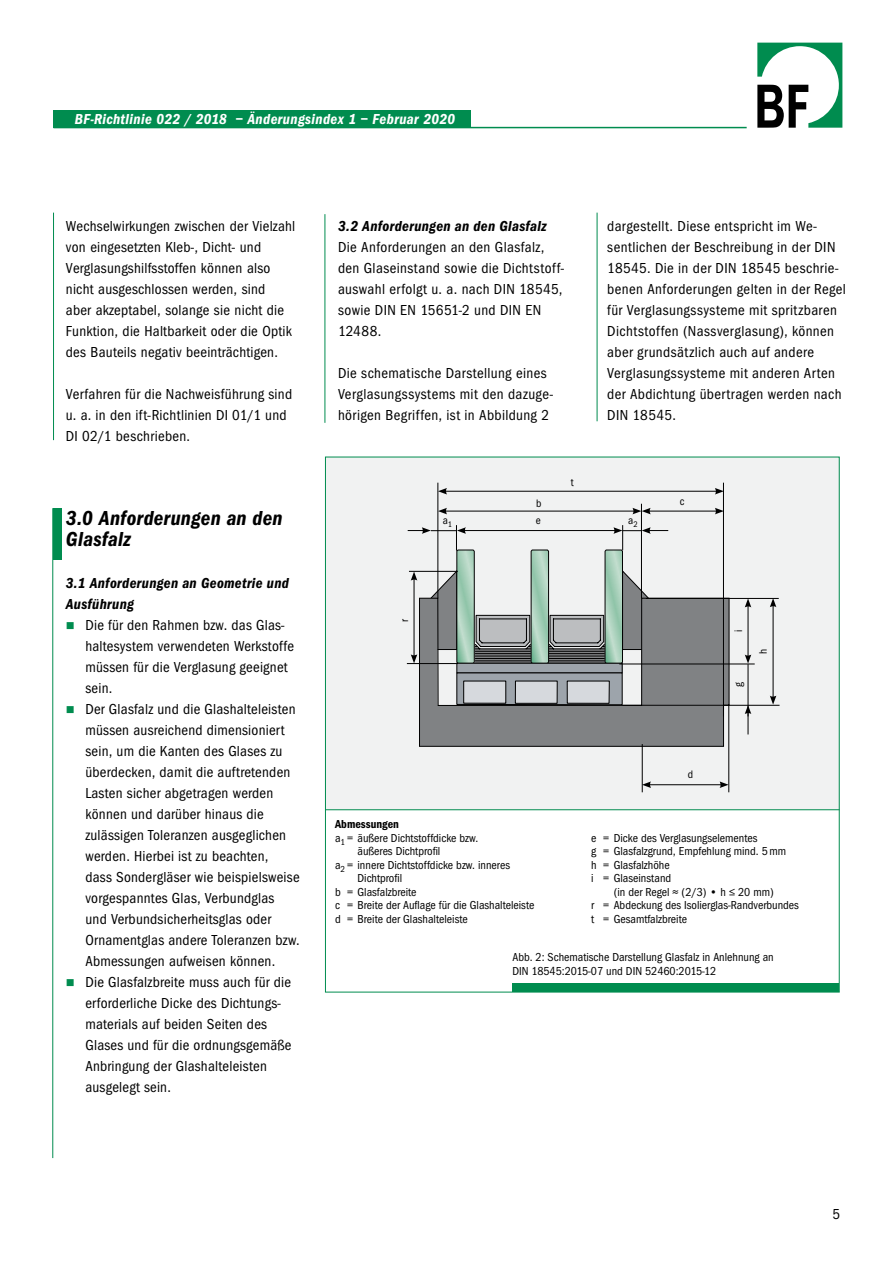
<style>
.page{position:relative;width:893px;height:1263px;background:#fff}
.page>*{position:absolute;margin:0;border:0;box-sizing:border-box;transform-origin:0 0}
.t1{font:italic 600 21px/21px "Franklin Got Cd ITC";letter-spacing:.01em;color:#000}
.t2{font:15px/21px "Franklin Got Cd ITC";letter-spacing:.015em;color:#000}
.t3{font:italic 600 15px/21px "Franklin Got Cd ITC";letter-spacing:.02em;color:#000}
.t4{font:italic 600 15px "Franklin Got Cd ITC";letter-spacing:.025em;color:#fff}
.t5{font:12px/13.5px "Franklin Got Cd ITC";color:#000}
.t6{font:600 12px "Franklin Got Cd ITC";color:#000}
.t7{font:11.25px "Franklin Got Cd ITC";color:#000}
</style>
<div class="page">
<div style="left:325px;top:457px;width:514px;height:353px;background:#f1f2f2"></div>
<svg style="left:757px;top:43px;width:85px;height:85px"></svg>
<hr style="left:54px;top:127px;width:693px;height:1px;background:#008c4f">
<hr style="left:52px;top:508px;width:1px;height:650px;background:#008c4f">
<hr style="left:53px;top:213px;width:1px;height:227px;background:#008c4f">
<hr style="left:325px;top:214px;width:1px;height:209px;background:#008c4f">
<hr style="left:597px;top:213px;width:1px;height:208px;background:#008c4f">
<div style="left:53px;top:508px;width:9px;height:51px;background:#008c4f"></div>
<div style="left:512px;top:983px;width:327px;height:9px;background:#008c4f"></div>
<hr style="left:325px;top:809px;width:515px;height:1px;background:#008c4f">
<div style="left:54px;top:111px;width:417px;height:17px;background:#008c4f"></div>
<svg style="left:419px;top:599px;width:311px;height:148px"></svg>
<hr style="left:445px;top:511px;width:190px;height:1px;background:#000">
<svg style="left:439px;top:508px;width:8px;height:6px"></svg>
<hr style="left:648px;top:511px;width:69px;height:1px;background:#000">
<svg style="left:715px;top:508px;width:8px;height:6px"></svg>
<svg style="left:632px;top:508px;width:19px;height:6px"></svg>
<hr style="left:445px;top:491px;width:272px;height:1px;background:#000">
<svg style="left:715px;top:488px;width:8px;height:6px"></svg>
<svg style="left:439px;top:488px;width:8px;height:6px"></svg>
<hr style="left:649px;top:784px;width:73px;height:1px;background:#000">
<svg style="left:719px;top:781px;width:9px;height:7px"></svg>
<svg style="left:643px;top:781px;width:8px;height:7px"></svg>
<hr style="left:773px;top:605px;width:1px;height:93px;background:#000">
<svg style="left:770px;top:599px;width:6px;height:8px"></svg>
<svg style="left:770px;top:696px;width:6px;height:9px"></svg>
<hr style="left:748px;top:605px;width:1px;height:52px;background:#000">
<svg style="left:745px;top:599px;width:6px;height:8px"></svg>
<svg style="left:745px;top:654px;width:6px;height:9px"></svg>
<svg style="left:745px;top:706px;width:6px;height:28px"></svg>
<hr style="left:438px;top:483px;width:1px;height:115px;background:#000">
<hr style="left:723px;top:483px;width:1px;height:233px;background:#000">
<hr style="left:728px;top:704px;width:1px;height:88px;background:#000">
<hr style="left:748px;top:664px;width:1px;height:52px;background:#000">
<hr style="left:641px;top:504px;width:1px;height:94px;background:#000">
<hr style="left:642px;top:744px;width:1px;height:48px;background:#000">
<svg style="left:408px;top:525px;width:315px;height:221px"></svg>
<hr style="left:409px;top:571px;width:49px;height:1px;background:#000">
<hr style="left:646px;top:598px;width:133px;height:1px;background:#000">
<hr style="left:619px;top:664px;width:136px;height:1px;background:#000">
<hr style="left:622px;top:705px;width:157px;height:1px;background:#000">
<hr style="left:407px;top:663px;width:51px;height:1px;background:#000">
<p class="t4" style="left:75px;top:111px;width:382px">BF-Richtlinie 022 / 2018 – Änderungsindex 1 – Februar 2020</p>
<p class="t2" style="left:66px;top:216px;width:231px">Wechselwirkungen zwischen der Vielzahl von eingesetzten Kleb-, Dicht- und Verglasungshilfsstoffen können also nicht ausgeschlossen werden, sind<br>aber akzeptabel, solange sie nicht die Funktion, die Haltbarkeit oder die Optik des Bauteils negativ beeinträchtigen.</p>
<p class="t2" style="left:66px;top:384px;width:228px">Verfahren für die Nachweisführung sind u. a. in den ift-Richtlinien DI 01/1 und<br>DI 02/1 beschrieben.</p>
<p class="t3" style="left:338px;top:216px;width:210px">3.2 Anforderungen an den Glasfalz</p>
<p class="t2" style="left:338px;top:237px;width:228px">Die Anforderungen an den Glasfalz, den Glaseinstand sowie die Dichtstoff&shy;auswahl erfolgt u. a. nach DIN 18545, sowie DIN EN 15651-2 und DIN EN<br>12488.</p>
<p class="t2" style="left:338px;top:363px;width:217px">Die schematische Darstellung eines<br>Verglasungssystems mit den dazuge&shy;hörigen Begriffen, ist in Abbildung 2</p>
<p class="t7" style="left:571px;top:477px;width:4px">t</p>
<p class="t2" style="left:607px;top:216px;width:240px">dargestellt. Diese entspricht im We&shy;sentlichen der Beschreibung in der DIN 18545. Die in der DIN 18545 beschrie&shy;benen Anforderungen gelten in der Regel für Verglasungssysteme mit spritzbaren Dichtstoffen (Nassverglasung), können aber grundsätzlich auch auf andere Verglasungssysteme mit anderen Arten der Abdichtung übertragen werden nach DIN 18545.</p>
<h1 class="t1" style="left:66px;top:508px;width:218px">3.0 Anforderungen an den<br>Glasfalz</h1>
<p class="t3" style="left:66px;top:573px;width:225px">3.1 Anforderungen an Geometrie und<br>Ausführung</p>
<p class="t2" style="left:85px;top:615px;width:216px">Die für den Rahmen bzw. das Glas&shy;haltesystem verwendeten Werkstoffe müssen für die Verglasung geeignet sein.<br>Der Glasfalz und die Glashalteleisten müssen ausreichend dimensioniert sein, um die Kanten des Glases zu überdecken, damit die auftretenden<br>Lasten sicher abgetragen werden können und darüber hinaus die zulässigen Toleranzen ausgeglichen werden. Hierbei ist zu beachten,<br>dass Sondergläser wie beispielsweise vorgespanntes Glas, Verbundglas<br>und Verbundsicherheitsglas oder<br>Ornamentglas andere Toleranzen bzw.<br>Abmessungen aufweisen können.<br>Die Glasfalzbreite muss auch für die erforderliche Dicke des Dichtungs&shy;materials auf beiden Seiten des<br>Glases und für die ordnungsgemäße<br>Anbringung der Glashalteleisten ausgelegt sein.</p>
<p class="t7" style="left:443px;top:515px;width:11px">a<sub>1</sub></p>
<p class="t7" style="left:399px;top:622px;width:5px;rotate:-90deg">r</p>
<p class="t7" style="left:536px;top:497px;width:7px">b</p>
<p class="t7" style="left:680px;top:495px;width:6px">c</p>
<p class="t7" style="left:536px;top:515px;width:6px">e</p>
<p class="t7" style="left:628px;top:515px;width:11px">a<sub>2</sub></p>
<p class="t7" style="left:688px;top:769px;width:7px">d</p>
<p class="t7" style="left:733px;top:632px;width:4px;rotate:-90deg">i</p>
<p class="t7" style="left:733px;top:687px;width:6px;rotate:-90deg">g</p>
<p class="t7" style="left:758px;top:654px;width:7px;rotate:-90deg">h</p>
<p class="t6" style="left:335px;top:820px;width:65px">Abmessungen</p>
<p class="t5" style="left:335px;top:831px;width:145px">a<sub>1</sub> = äußere Dichtstoffdicke bzw.</p>
<p class="t5" style="left:357px;top:845px;width:84px">äußeres Dichtprofil</p>
<p class="t5" style="left:335px;top:858px;width:176px">a<sub>2</sub> = innere Dichtstoffdicke bzw. inneres</p>
<p class="t5" style="left:357px;top:872px;width:46px">Dichtprofil</p>
<p class="t5" style="left:335px;top:885px;width:83px">b = Glasfalzbreite</p>
<p class="t5" style="left:335px;top:899px;width:201px">c = Breite der Auflage für die Glashalteleiste</p>
<p class="t5" style="left:335px;top:912px;width:134px">d = Breite der Glashalteleiste</p>
<p class="t5" style="left:591px;top:831px;width:196px">e = Dicke des Verglasungselementes<br>g = Glasfalzgrund, Empfehlung mind. 5 mm h = Glasfalzhöhe<br>i = Glaseinstand</p>
<p class="t5" style="left:591px;top:885px;width:209px;text-indent:22px">(in der Regel ≈ (2/3) • h ≤ 20 mm)<br>r = Abdeckung des Isolierglas-Randverbundes t = Gesamtfalzbreite</p>
<p class="t5" style="left:512px;top:950px;width:263px">Abb. 2: Schematische Darstellung Glasfalz in Anlehnung an<br>DIN 18545:2015-07 und DIN 52460:2015-12</p>
<p class="t2" style="left:832px;top:1203px;width:9px">5</p>
</div>
